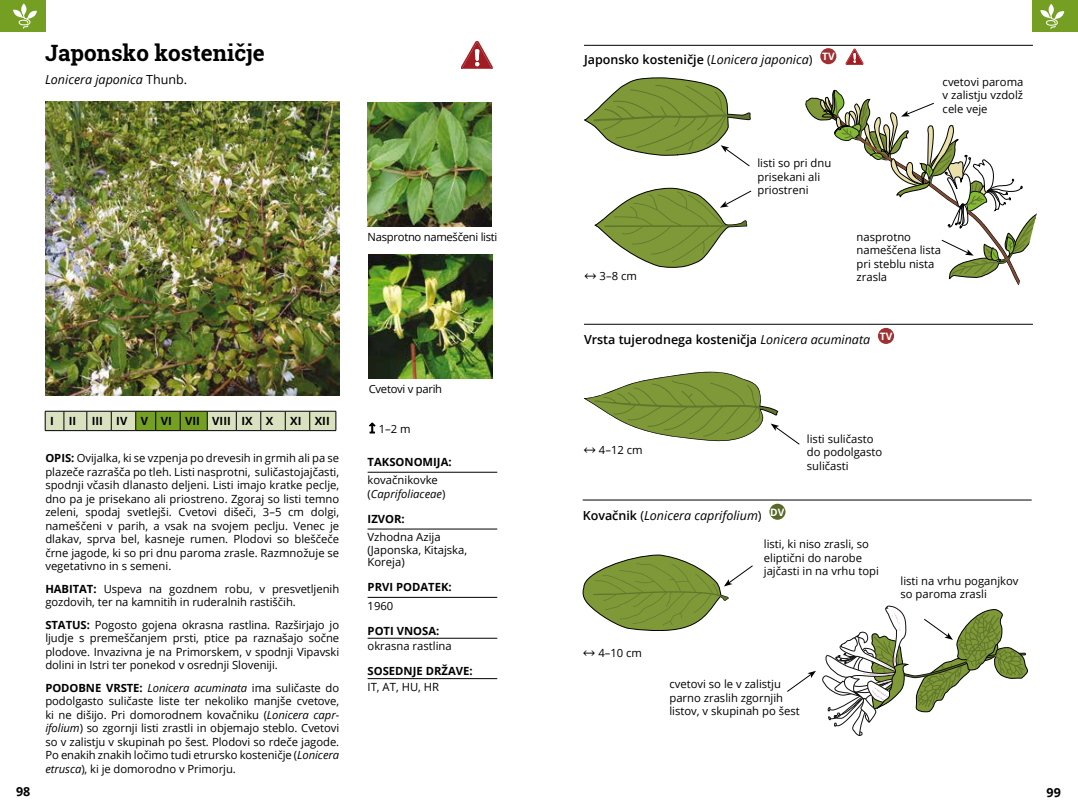
<style>
.page{position:relative;width:1078px;height:808px;background:#fff}
.page>*{position:absolute;margin:0;border:0;box-sizing:border-box;transform-origin:0 0}
.t1{font:700 22.5px "Roboto Slab";color:#000}
.t2{font:600 12.5px "Open Sans";color:#000}
.t3{font:italic 12.5px "Open Sans";color:#000}
.t4{font:700 12.5px "Open Sans";color:#000}
.t5{font:11.25px/13.5px "Open Sans";color:#000}
.t6{font:700 11.25px "Open Sans";color:#000}
.t7{font:11.25px "Open Sans";letter-spacing:-.025em;color:#000}
.s1{font-style:normal}
.s2{font-weight:700}
.s3{font-style:italic}
.s4{font-family:"Cambria Math";font-size:13.75px}
.s5{font-weight:400}
.s6{font-weight:400;font-style:italic}
.s7{font-weight:600;font-style:normal}
</style>
<div class="page">
<svg style="left:461px;top:41px;width:31px;height:28px"></svg>
<svg style="left:584px;top:77px;width:166px;height:90px"></svg>
<svg style="left:787px;top:671px;width:28px;height:21px"></svg>
<svg style="left:822px;top:606px;width:205px;height:130px"></svg>
<svg style="left:582px;top:555px;width:171px;height:76px"></svg>
<svg style="left:594px;top:188px;width:158px;height:80px"></svg>
<svg style="left:805px;top:89px;width:232px;height:191px"></svg>
<div style="left:1031px;top:0;width:46px;height:32px;background:#759f23"></div>
<svg style="left:1040px;top:4px;width:23px;height:25px"></svg>
<div style="left:0;top:0;width:46px;height:32px;background:#759f23"></div>
<svg style="left:13px;top:4px;width:24px;height:25px"></svg>
<svg style="left:45px;top:411px;width:291px;height:20px;background:#aab787"></svg>
<hr style="left:367px;top:472px;width:130px;height:1px;background:#000">
<hr style="left:367px;top:529px;width:130px;height:1px;background:#000">
<hr style="left:367px;top:597px;width:130px;height:1px;background:#000">
<hr style="left:367px;top:638px;width:130px;height:1px;background:#000">
<hr style="left:367px;top:678px;width:130px;height:1px;background:#000">
<img style="left:367px;top:102px;width:124px;height:124px">
<img style="left:45px;top:102px;width:294px;height:294px">
<svg style="left:369px;top:423px;width:6px;height:10px"></svg>
<img style="left:369px;top:254px;width:123px;height:124px">
<div style="left:820px;top:48px;width:16px;height:16px;background:#a03132;border-radius:50%"></div>
<svg style="left:845px;top:49px;width:18px;height:15px"></svg>
<div style="left:769px;top:504px;width:16px;height:16px;background:#576a27;border-radius:50%"></div>
<hr style="left:584px;top:45px;width:448px;height:1px;background:#000">
<hr style="left:582px;top:500px;width:449px;height:1px;background:#000">
<div style="left:877px;top:328px;width:16px;height:16px;background:#a03132;border-radius:50%"></div>
<hr style="left:584px;top:324px;width:448px;height:1px;background:#000">
<svg style="left:584px;top:372px;width:216px;height:73px"></svg>
<h1 class="t1" style="left:45px;top:38px;width:221px">Japonsko kosteničje</h1>
<p class="t3" style="left:45px;top:71px;width:144px">Lonicera japonica <span class="s1">Thunb.</span></p>
<p class="t7" style="left:367px;top:229px;width:131px">Nasprotno nameščeni listi</p>
<p class="t6" style="left:50px;top:413px;width:5px">I</p>
<p class="t6" style="left:69px;top:413px;width:9px">II</p>
<p class="t6" style="left:92px;top:413px;width:183px">III IV V VI VII VIII IX X</p>
<p class="t6" style="left:290px;top:413px;width:41px">XI XII</p>
<p class="t5" style="left:45px;top:451px;width:295px;text-align:justify"><span class="s2">OPIS:</span> Ovijalka, ki se vzpenja po drevesih in grmih ali pa se plazeče razrašča po tleh. Listi nasprotni, suličastojajčasti, spodnji včasih dlanasto deljeni. Listi imajo kratke peclje, dno pa je prisekano ali priostreno. Zgoraj so listi temno zeleni, spodaj svetlejši. Cvetovi dišeči, 3–5 cm dolgi, nameščeni v parih, a vsak na svojem peclju. Venec je dlakav, sprva bel, kasneje rumen. Plodovi so bleščeče črne jagode, ki so pri dnu paroma zrasle. Razmnožuje se vegetativno in s semeni.</p>
<p class="t5" style="left:45px;top:582px;width:295px"><span class="s2">HABITAT:</span> Uspeva na gozdnem robu, v presvetljenih gozdovih, ter na kamnitih in ruderalnih rastiščih.</p>
<p class="t5" style="left:45px;top:618px;width:295px;text-align:justify"><span class="s2">STATUS:</span> Pogosto gojena okrasna rastlina. Razširjajo jo ljudje s premeščanjem prsti, ptice pa raznašajo sočne plodove. Invazivna je na Primorskem, v spodnji Vipavski dolini in Istri ter ponekod v osrednji Sloveniji.</p>
<p class="t5" style="left:45px;top:681px;width:295px;text-align:justify"><span class="s2">PODOBNE VRSTE:</span> <span class="s3">Lonicera acuminata</span> ima suličaste do podolgasto suličaste liste ter nekoliko manjše cvetove, ki ne dišijo. Pri domorodnem kovačniku (<span class="s3">Lonicera capr&shy;ifolium</span>) so zgornji listi zrastli in objemajo steblo. Cvetovi so v zalistju v skupinah po šest. Plodovi so rdeče jagode.<br>Po enakih znakih ločimo tudi etrursko kosteničje (<span class="s3">Lonicera etrusca</span>), ki je domorodno v Primorju.</p>
<p class="t7" style="left:369px;top:381px;width:75px">Cvetovi v parih</p>
<p class="t5" style="left:369px;top:422px;width:43px"><span class="s4">↥</span> 1–2 m</p>
<p class="t6" style="left:367px;top:454px;width:86px">TAKSONOMIJA:</p>
<p class="t5" style="left:367px;top:473px;width:79px">kovačnikovke (<span class="s3">Caprifoliaceae</span>)</p>
<p class="t6" style="left:367px;top:510px;width:39px">IZVOR:</p>
<p class="t5" style="left:367px;top:530px;width:101px;line-height:12.5px">Vzhodna Azija (Japonska, Kitajska,<br>Koreja)</p>
<p class="t6" style="left:367px;top:579px;width:86px">PRVI PODATEK:</p>
<p class="t5" style="left:367px;top:598px;width:27px">1960</p>
<p class="t6" style="left:367px;top:623px;width:73px">POTI VNOSA:</p>
<p class="t5" style="left:367px;top:639px;width:86px">okrasna rastlina</p>
<p class="t6" style="left:367px;top:663px;width:106px">SOSEDNJE DRŽAVE:</p>
<p class="t5" style="left:367px;top:680px;width:73px">IT, AT, HU, HR</p>
<p class="t2" style="left:584px;top:51px;width:252px">Japonsko kosteničje <span class="s5">(</span><span class="s6">Lonicera japonica</span><span class="s5">)</span> <sup>TV</sup></p>
<p class="t5" style="left:584px;top:269px;width:54px"><span class="s4">↔</span> 3–8 cm</p>
<p class="t5" style="left:757px;top:156px;width:75px">listi so pri dnu prisekani ali priostreni</p>
<p class="t5" style="left:942px;top:75px;width:82px;text-align:justify">cvetovi paroma v zalistju vzdolž cele veje</p>
<p class="t5" style="left:856px;top:230px;width:86px">nasprotno nameščena lista pri steblu nista zrasla</p>
<p class="t2" style="left:584px;top:331px;width:310px">Vrsta tujerodnega kosteničja <span class="s6">Lonicera acuminata</span> <sup>TV</sup></p>
<p class="t5" style="left:583px;top:443px;width:61px"><span class="s4">↔</span> 4–12 cm</p>
<p class="t3" style="left:582px;top:507px;width:203px"><span class="s7">Kovačnik</span> <span class="s1">(</span>Lonicera caprifolium<span class="s1">)</span> <sup>DV</sup></p>
<p class="t5" style="left:806px;top:431px;width:77px">listi suličasto do podolgasto suličasti</p>
<p class="t5" style="left:582px;top:646px;width:61px"><span class="s4">↔</span> 4–10 cm</p>
<p class="t5" style="left:763px;top:537px;width:116px">listi, ki niso zrasli, so eliptični do narobe jajčasti in na vrhu topi</p>
<p class="t5" style="left:669px;top:677px;width:132px">cvetovi so le v zalistju parno zraslih zgornjih listov, v skupinah po šest</p>
<p class="t5" style="left:900px;top:573px;width:120px">listi na vrhu poganjkov so paroma zrasli</p>
<p class="t4" style="left:16px;top:782px;width:16px">98</p>
<p class="t4" style="left:1046px;top:784px;width:16px">99</p>
</div>
